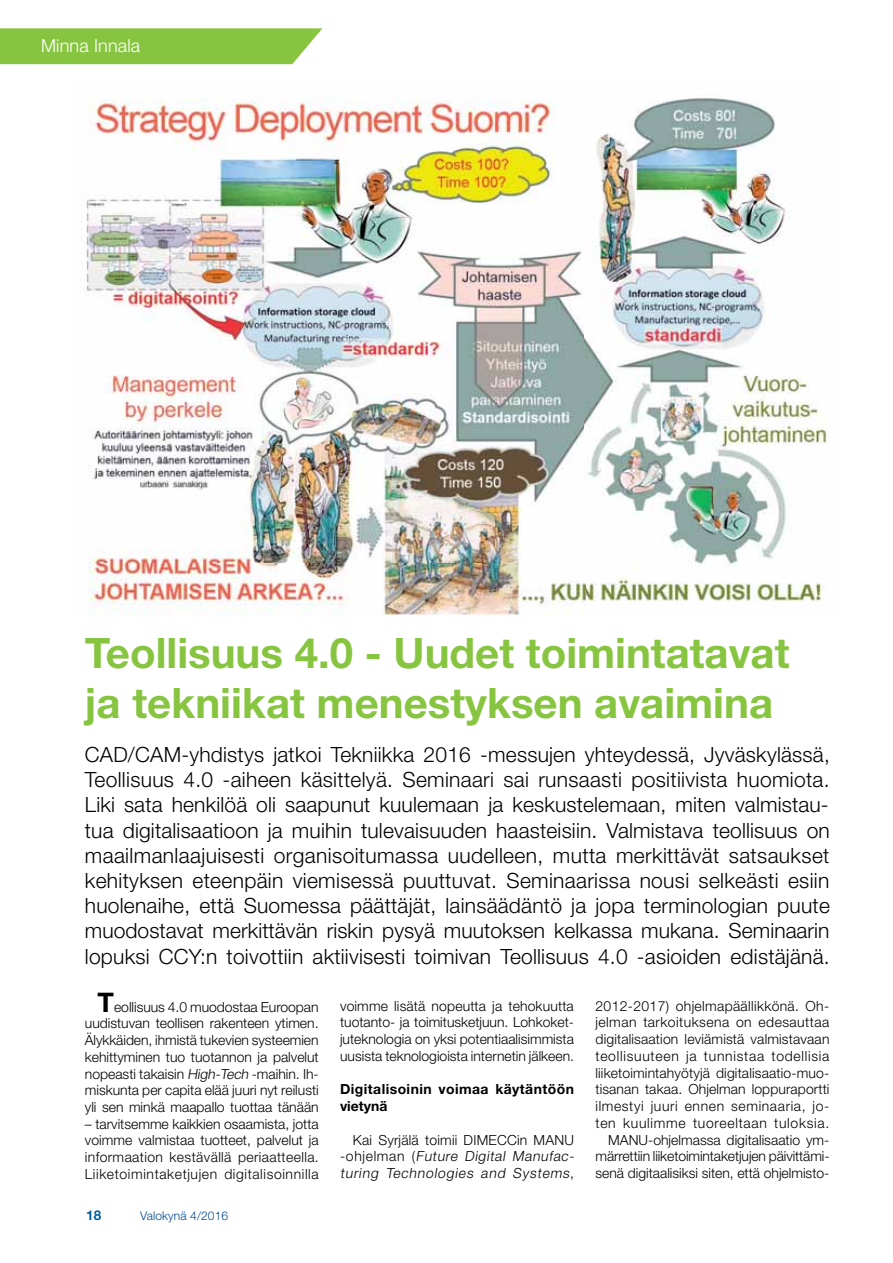
<style>
.page{position:relative;width:893px;height:1263px;background:#fff}
.page>*{position:absolute;margin:0;border:0;box-sizing:border-box;transform-origin:0 0}
.t1{font:700 42px/50.4px "Helvetica Neue LT Std";color:#87c540}
.t2{font:300 21px/25.2px "Helvetica Neue LT Std";letter-spacing:.01em;color:#000;text-align:justify}
.t3{font:300 18px "Helvetica Neue LT Std";letter-spacing:.01em;color:#fff}
.t4{font:300 13.95px/16.8px "Helvetica Neue LT Std";letter-spacing:.01em;color:#000;text-align:justify}
.t5{font:italic 300 13.95px/16.8px "Helvetica Neue LT Std";color:#000}
.t6{font:700 13.95px/16.8px "Helvetica Neue LT Std";letter-spacing:.03em;color:#000}
.t7{font:700 13.5px "Helvetica Neue LT Std";color:#005e9d}
.t8{font:300 12px "Helvetica Neue LT Std";letter-spacing:.01em;color:#00478d}
.s1{font-weight:700;font-size:27px}
.s2{font-style:italic}
.s3{font-style:normal}
</style>
<div class="page">
<svg style="left:0;top:28px;width:322px;height:36px;background:#8dc84a"></svg>
<img style="left:81px;top:98px;width:746px;height:517px">
<p class="t3" style="left:41px;top:39px;width:101px">Minna Innala</p>
<h1 class="t1" style="left:85px;top:633px;width:706px">Teollisuus 4.0 - Uudet toimintatavat ja tekniikat menestyksen avaimina</h1>
<p class="t2" style="left:85px;top:744px;width:746px">CAD/CAM-yhdistys jatkoi Tekniikka 2016 -messujen yhteydessä, Jyväskylässä, Teollisuus 4.0 -aiheen käsittelyä. Seminaari sai runsaasti positiivista huomiota.<br>Liki sata henkilöä oli saapunut kuulemaan ja keskustelemaan, miten valmistau&shy;tua digitalisaatioon ja muihin tulevaisuuden haasteisiin. Valmistava teollisuus on maailmanlaajuisesti organisoitumassa uudelleen, mutta merkittävät satsaukset kehityksen eteenpäin viemisessä puuttuvat. Seminaarissa nousi selkeästi esiin huolenaihe, että Suomessa päättäjät, lainsäädäntö ja jopa terminologian puute muodostavat merkittävän riskin pysyä muutoksen kelkassa mukana. Seminaarin lopuksi CCY:n toivottiin aktiivisesti toimivan Teollisuus 4.0 -asioiden edistäjänä.</p>
<p class="t4" style="left:85px;top:1000px;width:235px;text-indent:13px"><span class="s1">T</span>eollisuus 4.0 muodostaa Euroopan uudistuvan teollisen rakenteen ytimen.<br>Älykkäiden, ihmistä tukevien systeemien kehittyminen tuo tuotannon ja palvelut nopeasti takaisin <span class="s2">High-Tech</span> -maihin. Ih&shy;miskunta per capita elää juuri nyt reilusti yli sen minkä maapallo tuottaa tänään</p>
<p class="t4" style="left:85px;top:1117px;width:235px">– tarvitsemme kaikkien osaamista, jotta voimme valmistaa tuotteet, palvelut ja informaation kestävällä periaatteella.<br>Liiketoimintaketjujen digitalisoinnilla</p>
<p class="t4" style="left:595px;top:999px;width:236px;text-align:right">2012-2017) ohjelmapäällikkönä. Oh&shy;jelman tarkoituksena on edesauttaa digitalisaation leviämistä valmistavaan teollisuuteen ja tunnistaa todellisia liiketoimintahyötyjä digitalisaatio-muo&shy;tisanan takaa. Ohjelman loppuraportti ilmestyi juuri ennen seminaaria, jo&shy;ten kuulimme tuoreeltaan tuloksia.<br>MANU-ohjelmassa digitalisaatio ym&shy;märrettiin liiketoimintaketjujen päivittämi&shy;senä digitaalisiksi siten, että ohjelmisto-</p>
<p class="t4" style="left:340px;top:999px;width:235px">voimme lisätä nopeutta ja tehokuutta tuotanto- ja toimitusketjuun. Lohkoket&shy;juteknologia on yksi potentiaalisimmista uusista teknologioista internetin jälkeen.</p>
<p class="t6" style="left:340px;top:1083px;width:235px">Digitalisoinin voimaa käytäntöön vietynä</p>
<p class="t5" style="left:340px;top:1133px;width:238px;text-indent:13px"><span class="s3">Kai Syrjälä toimii DIMECCin MANU -ohjelman (</span>Future Digital Manufac&shy;turing Technologies and Systems<span class="s3">,</span></p>
<p class="t7" style="left:86px;top:1210px;width:17px">18</p>
<p class="t8" style="left:140px;top:1211px;width:90px">Valokynä 4/2016</p>
</div>
